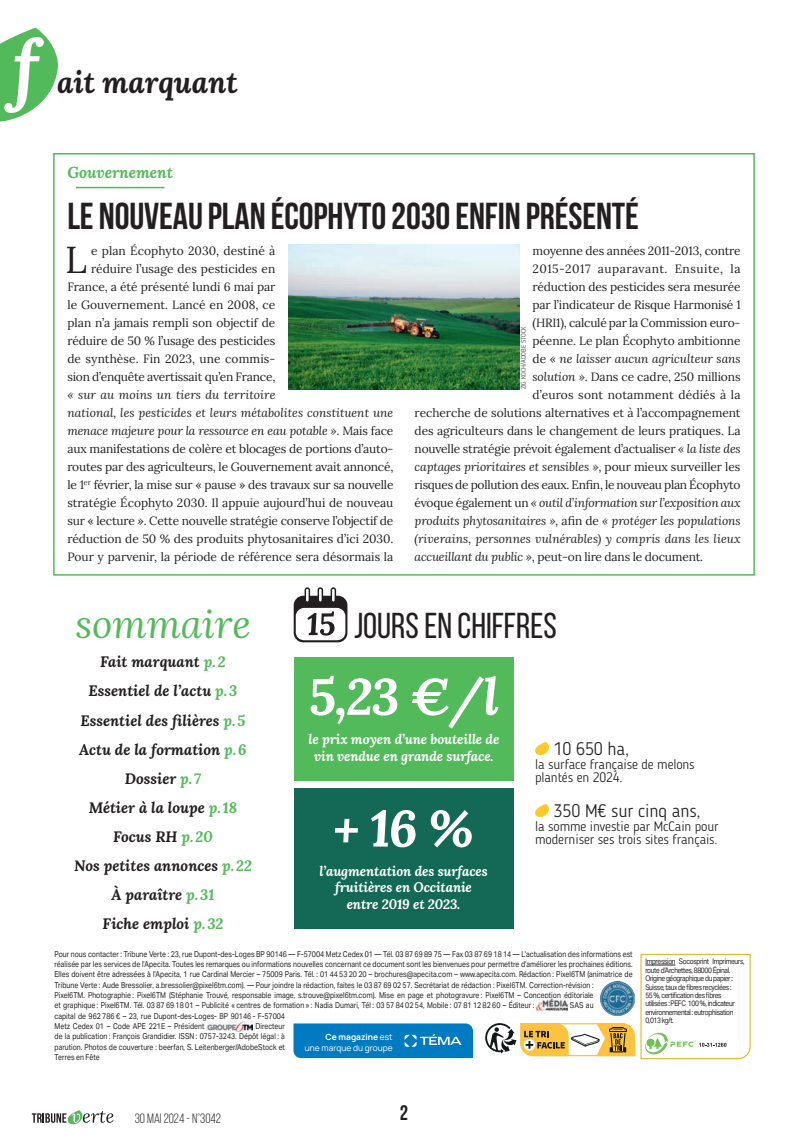
<style>
.page{position:relative;width:808px;height:1148px;background:#fff}
.page>*{position:absolute;margin:0;border:0;box-sizing:border-box;transform-origin:0 0}
.t1{font:italic 700 73.5px "Lora";color:#fff}
.t2{font:italic 700 51px "Lora";color:#fff}
.t3{font:italic 39px "Lora";color:#53ba5b}
.t4{font:37.65px "Lora";color:#231f20}
.t5{font:700 37.5px "Bebas Neue";letter-spacing:-.005em;color:#231f20}
.t6{font:36px "Bebas Neue";color:#231f20}
.t7{font:italic 700 30px "Lora";letter-spacing:-.005em;color:#231f20}
.t8{font:700 21px "Bebas Neue";color:#231f20}
.t9{font:300 18px "Blogger Sans";letter-spacing:-.005em;color:#231f20}
.t10{font:italic 700 15.75px "Lora";letter-spacing:-.005em;color:#53ba5b}
.t11{font:italic 700 15px/29.1px "Lora";color:#231f20;text-align:center}
.t12{font:italic 700 13.5px/16.5px "Lora";letter-spacing:-.01em;color:#fff;text-align:center}
.t13{font:300 13.5px/13.5px "Blogger Sans";letter-spacing:-.005em;color:#231f20}
.t14{font:13.5px "Bebas Neue";color:#231f20}
.t15{font:12px/18px "Lora";letter-spacing:-.01em;color:#231f20;text-align:right}
.t16{font:italic 12px "Lora";letter-spacing:-.005em;color:#231f20}
.t17{font:12px "Lora";letter-spacing:.04em;color:#231f20}
.t18{font:12px "Lora";letter-spacing:.01em;color:#231f20}
.t19{font:8.4px/10.5px "Manrope";color:#fff;text-align:right}
.t20{font:8.1px/10.4px "Aktiv Grotesk";color:#231f20;scale:.85 1}
.t21{font:7.8px/8.4px "Aktiv Grotesk";letter-spacing:-.05em;color:#231f20;scale:.85 1}
.t22{font:6.75px "Blogger Sans";color:#57585a}
.s1{font-style:italic}
.s2{font-style:normal}
.s3{color:#53ba5b}
.s4{font-weight:700}
</style>
<div class="page">
<hr style="left:76px;top:187px;width:88px;height:1px;background:#53ba5b">
<div style="left:53px;top:153px;width:702px;height:423px;border:2px solid #53ba5b"></div>
<div style="left:294px;top:657px;width:220px;height:124px;background:#53ba5b"></div>
<div style="left:294px;top:789px;width:219px;height:140px;background:#136856"></div>
<svg style="left:535px;top:742px;width:14px;height:13px"></svg>
<svg style="left:535px;top:804px;width:14px;height:13px"></svg>
<svg style="left:294px;top:596px;width:53px;height:46px"></svg>
<div style="left:296px;top:608px;width:49px;height:32px;background:#fff;border-radius:8px"></div>
<div style="left:304px;top:587px;width:6px;height:16px;border:2px solid #231f20;border-radius:2px"></div>
<div style="left:317px;top:587px;width:6px;height:16px;border:2px solid #231f20;border-radius:2px"></div>
<div style="left:331px;top:587px;width:5px;height:16px;border:2px solid #231f20;border-radius:2px"></div>
<svg style="left:307px;top:611px;width:28px;height:25px"></svg>
<img style="left:288px;top:244px;width:232px;height:145px">
<svg style="left:32px;top:1110px;width:82px;height:14px"></svg>
<svg style="left:0;top:28px;width:58px;height:94px"></svg>
<img style="left:207px;top:1021px;width:46px;height:11px">
<svg style="left:485px;top:954px;width:266px;height:106px"></svg>
<svg style="left:293px;top:1023px;width:180px;height:36px;background:#1283c4"></svg>
<h1 class="t1" style="left:13px;top:14px;width:27px">f</h1>
<h3 class="t7" style="left:57px;top:60px;width:182px">ait marquant</h3>
<h3 class="t10" style="left:67px;top:161px;width:107px">Gouvernement</h3>
<h3 class="t5" style="left:67px;top:195px;width:573px">LE NOUVEAU PLAN ÉCOPHYTO 2030 ENFIN PRÉSENTÉ</h3>
<h3 class="t4" style="left:65px;top:231px;width:23px">L</h3>
<p class="t15" style="left:67px;top:241px;width:210px">e plan Écophyto 2030, destiné à réduire l’usage des pesticides en France, a été présenté lundi 6 mai par le Gouvernement. Lancé en 2008, ce plan n’a jamais rempli son objectif de réduire de 50 % l’usage des pesticides de synthèse. Fin 2023, une commis&shy;sion d’enquête avertissait qu’en France,</p>
<p class="t15" style="left:67px;top:385px;width:328px;text-align:left"><span class="s1">« sur au moins un tiers du territoire<br>national, les pesticides et leurs métabolites constituent une menace majeure pour la ressource en eau potable ».</span> Mais face aux manifestations de colère et blocages de portions d’auto&shy;routes par des agriculteurs, le Gouvernement avait annoncé, le 1<sup>er</sup> février, la mise sur « pause » des travaux sur sa nouvelle stratégie Écophyto 2030. Il appuie aujourd’hui de nouveau sur « lecture ». Cette nouvelle stratégie conserve l’objectif de réduction de 50 % des produits phytosanitaires d’ici 2030.<br>Pour y parvenir, la période de référence sera désormais la</p>
<p class="t15" style="left:532px;top:241px;width:210px">moyenne des années 2011-2013, contre</p>
<p class="t17" style="left:532px;top:260px;width:209px">2015-2017 auparavant. Ensuite, la</p>
<p class="t15" style="left:532px;top:277px;width:209px">réduction des pesticides sera mesurée</p>
<p class="t15" style="left:532px;top:295px;width:210px">par l’indicateur de Risque Harmonisé 1</p>
<p class="t15" style="left:532px;top:313px;width:209px">(HRI1), calculé par la Commission euro-</p>
<p class="t15" style="left:532px;top:331px;width:210px">péenne. Le plan Écophyto ambitionne</p>
<p class="t16" style="left:532px;top:351px;width:210px"><span class="s2">de</span> « ne laisser aucun agriculteur sans</p>
<p class="t15" style="left:532px;top:367px;width:210px"><span class="s1">solution »</span>. Dans ce cadre, 250 millions</p>
<p class="t18" style="left:532px;top:386px;width:209px">d’euros sont notamment dédiés à la</p>
<p class="t15" style="left:415px;top:403px;width:327px">recherche de solutions alternatives et à l’accompagnement</p>
<p class="t15" style="left:415px;top:421px;width:328px">des agriculteurs dans le changement de leurs pratiques. La</p>
<p class="t15" style="left:415px;top:439px;width:328px">nouvelle stratégie prévoit également d’actualiser <span class="s1">« la liste des</span></p>
<p class="t16" style="left:415px;top:459px;width:327px">captages prioritaires et sensibles »<span class="s2">, pour mieux surveiller les</span></p>
<p class="t15" style="left:415px;top:475px;width:327px">risques de pollution des eaux. Enfin, le nouveau plan Écophyto</p>
<p class="t16" style="left:415px;top:495px;width:327px"><span class="s2">évoque également un</span> « outil d’information sur l’exposition aux</p>
<p class="t16" style="left:415px;top:513px;width:327px">produits phytosanitaires », <span class="s2">afin de</span> « protéger les populations</p>
<p class="t16" style="left:415px;top:531px;width:327px">(riverains, personnes vulnérables) y compris dans les lieux</p>
<p class="t15" style="left:415px;top:547px;width:290px"><span class="s1">accueillant du public »</span>, peut-on lire dans le document.</p>
<p class="t22" style="left:519px;top:389px;width:64px;rotate:-90deg">ZIG KOCH/ADOBE STOCK</p>
<h3 class="t3" style="left:75px;top:598px;width:177px">sommaire</h3>
<p class="t11" style="left:74px;top:647px;width:179px">Fait marquant <span class="s3">p.2<br></span>Essentiel de l’actu <span class="s3">p.3<br></span>Essentiel des filières <span class="s3">p.5<br></span>Actu de la formation <span class="s3">p.6<br></span>Dossier <span class="s3">p. 7<br></span>Métier à la loupe <span class="s3">p.18<br></span>Focus RH <span class="s3">p.20<br></span>Nos petites annonces <span class="s3">p.22<br></span>À paraître <span class="s3">p.31<br></span>Fiche emploi <span class="s3">p.32</span></p>
<h3 class="t6" style="left:354px;top:606px;width:204px">JOURS EN CHIFFRES</h3>
<h2 class="t2" style="left:309px;top:660px;width:191px">5,23 €/l</h2>
<p class="t12" style="left:309px;top:730px;width:192px">le prix moyen d’une bouteille de vin vendue en grande surface.</p>
<h2 class="t2" style="left:333px;top:792px;width:142px">+ 16 %</h2>
<p class="t12" style="left:319px;top:862px;width:170px">l’augmentation des surfaces fruitières en Occitanie entre 2019 et 2023.</p>
<h3 class="t9" style="left:554px;top:738px;width:77px">10 650 ha,</h3>
<p class="t13" style="left:535px;top:757px;width:161px">la surface française de melons plantés en 2024.</p>
<h3 class="t9" style="left:554px;top:800px;width:149px">350 M€ sur cinq ans,</h3>
<p class="t13" style="left:535px;top:819px;width:185px">la somme investie par McCain pour moderniser ses trois sites français.</p>
<p class="t20" style="left:55px;top:949px;width:682px">Pour nous contacter : Tribune Verte : 23, rue Dupont-des-Loges BP 90146 — F-57004 Metz Cedex 01 — Tél. 03 87 69 89 75 — Fax 03 87 69 18 14 — L’actualisation des informations est réalisée par les services de l’Apecita. Toutes les remarques ou informations nouvelles concernant ce document sont les bienvenues pour permettre d’améliorer les prochaines éditions.<br>Elles doivent être adressées à l’Apecita, 1 rue Cardinal Mercier – 75009 Paris. Tél. : 01 44 53 20 20 – brochures@apecita.com – www.apecita.com. Rédaction : Pixel6TM (animatrice de Tribune Verte : Aude Bressolier, a.bressolier@pixel6tm.com). — Pour joindre la rédaction, faites le 03 87 69 02 57. Secrétariat de rédaction : Pixel6TM. Correction-révision :<br>Pixel6TM. Photographie : Pixel6TM (Stéphanie Trouvé, responsable image, s.trouve@pixel6tm.com). Mise en page et photogravure : Pixel6TM – Conception éditoriale<br>et graphique : Pixel6TM. Tél. 03 87 69 18 01 – Publicité « centres de formation » : Nadia Dumari, Tél : 03 57 84 02 54, Mobile : 07 81 12 82 60 – Éditeur :</p>
<p class="t20" style="left:570px;top:1000px;width:29px">SAS au</p>
<p class="t20" style="left:55px;top:1011px;width:273px">capital de 962 786 € – 23, rue Dupont-des-Loges- BP 90146 - F-57004<br>Metz Cedex 01 – Code APE 221E – Président</p>
<p class="t20" style="left:55px;top:1021px;width:273px;text-align:justify;text-indent:201px">Directeur de la publication : François Grandidier. ISSN : 0757-3243. Dépôt légal : à parution. Photos de couverture : beerfan, S. Leitenberger/AdobeStock et Terres en Fête</p>
<p class="t19" style="left:305px;top:1031px;width:89px"><span class="s4">Ce magazine</span> est<br>une marque du groupe</p>
<p class="t21" style="left:645px;top:957px;width:118px">Impression Socosprint Imprimeurs, route d’Archettes, 88000 Épinal.<br>Origine géographique du papier :<br>Suisse, taux de fibres recyclées :<br>55 %, certification des fibres utilisées : PEFC 100 %, indicateur environnemental : eutrophisation<br>0,013 kg/t.</p>
<p class="t14" style="left:135px;top:1111px;width:88px">30 MAI 2024 - N°3042</p>
<h3 class="t8" style="left:400px;top:1101px;width:10px">2</h3>
</div>
